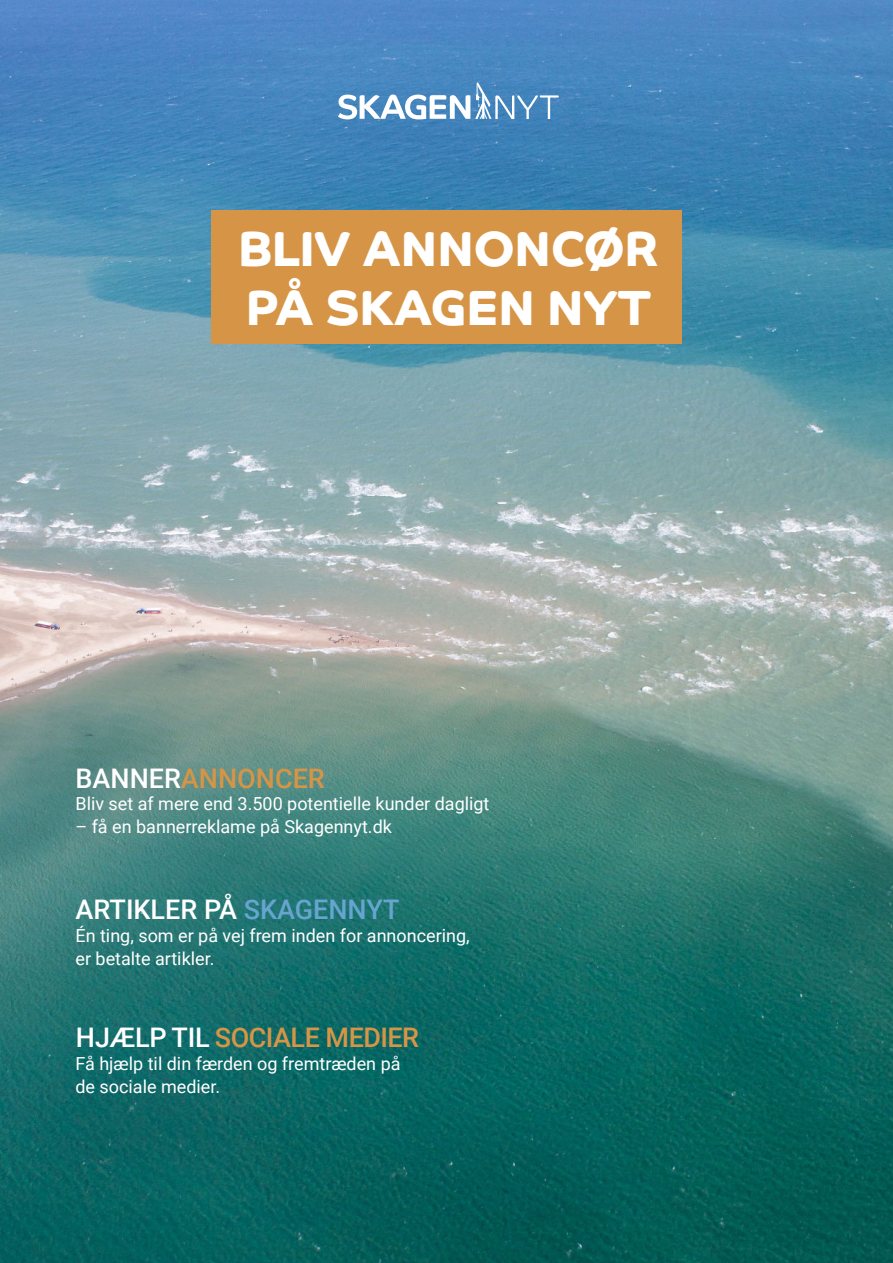
<style>
.page{position:relative;width:893px;height:1263px;background:#fff}
.page>*{position:absolute;margin:0;border:0;box-sizing:border-box;transform-origin:0 0}
.t1{font:700 49.5px/58.8px "Co Headline";color:#fff}
.t2{font:500 27px "Roboto";letter-spacing:-.005em;color:#d69546}
.t3{font:500 27px "Roboto";color:#fff}
.t4{font:18px/23.1px "Roboto";color:#fff}
.s1{color:#fff}
.s2{color:#67a4d0}
</style>
<div class="page">
<img style="left:0;top:0;width:893px;height:1263px">
<svg style="left:338px;top:82px;width:221px;height:37px"></svg>
<div style="left:211px;top:210px;width:471px;height:134px;background:#d69546"></div>
<h1 class="t1" style="left:238px;top:215px;width:422px">BLIV ANNONCØR<br>PÅ SKAGEN NYT</h1>
<h2 class="t2" style="left:75px;top:767px;width:251px"><span class="s1">BANNER</span>ANNONCER</h2>
<p class="t4" style="left:75px;top:794px;width:416px">Bliv set af mere end 3.500 potentielle kunder dagligt</p>
<p class="t4" style="left:75px;top:816px;width:318px">– få en bannerreklame på Skagennyt.dk</p>
<h2 class="t3" style="left:75px;top:898px;width:325px">ARTIKLER PÅ <span class="s2">SKAGENNYT</span></h2>
<p class="t4" style="left:75px;top:925px;width:396px">Én ting, som er på vej frem inden for annoncering, er betalte artikler.</p>
<h2 class="t2" style="left:76px;top:1026px;width:345px"><span class="s1">HJÆLP TIL</span> SOCIALE MEDIER</h2>
<p class="t4" style="left:75px;top:1054px;width:327px">Få hjælp til din færden og fremtræden på de sociale medier.</p>
</div>
